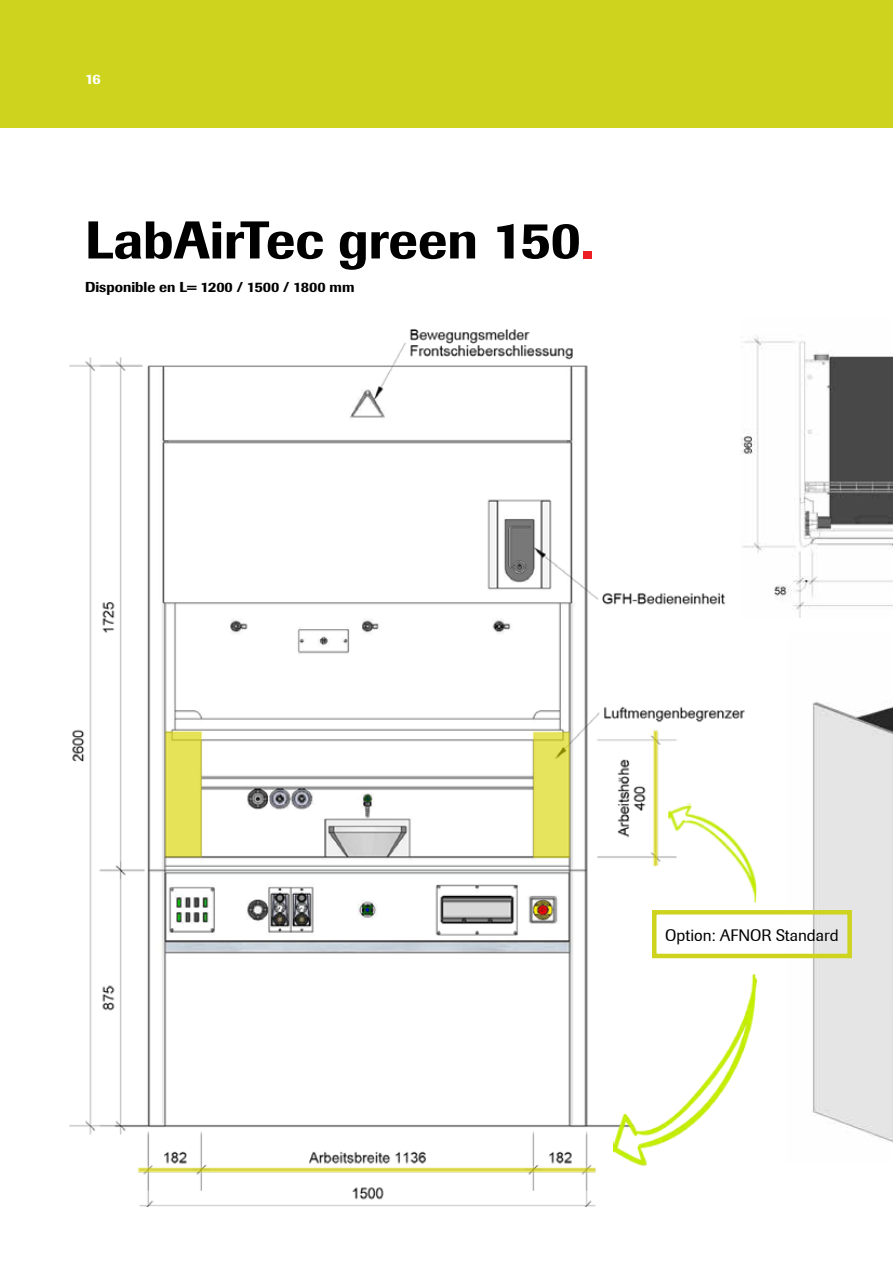
<style>
.page{position:relative;width:893px;height:1263px;background:#fff}
.page>*{position:absolute;margin:0;border:0;box-sizing:border-box;transform-origin:0 0}
.t1{font:500 52.5px "Imago BQ";color:#000}
.t2{font:16.5px "Imago";color:#000}
.t3{font:500 14.25px "Imago BQ";color:#000}
.t4{font:500 14.25px "Imago BQ";color:#fff}
.s1{color:#ed1d24}
</style>
<div class="page">
<img style="left:747px;top:336px;width:146px;height:281px">
<img style="left:786px;top:701px;width:107px;height:442px">
<img style="left:69px;top:329px;width:678px;height:878px">
<div style="left:652px;top:910px;width:200px;height:48px;border:4px solid #ced41e"></div>
<img style="left:665px;top:803px;width:92px;height:100px">
<img style="left:614px;top:972px;width:143px;height:194px">
<div style="left:0;top:0;width:893px;height:128px;background:#ced41e"></div>
<p class="t4" style="left:85px;top:70px;width:17px">16</p>
<h1 class="t1" style="left:85px;top:208px;width:511px">LabAirTec green 150<span class="s1">.</span></h1>
<p class="t3" style="left:85px;top:278px;width:271px">Disponible en L= 1200 / 1500 / 1800 mm</p>
<p class="t2" style="left:665px;top:926px;width:175px">Option: AFNOR Standard</p>
</div>
